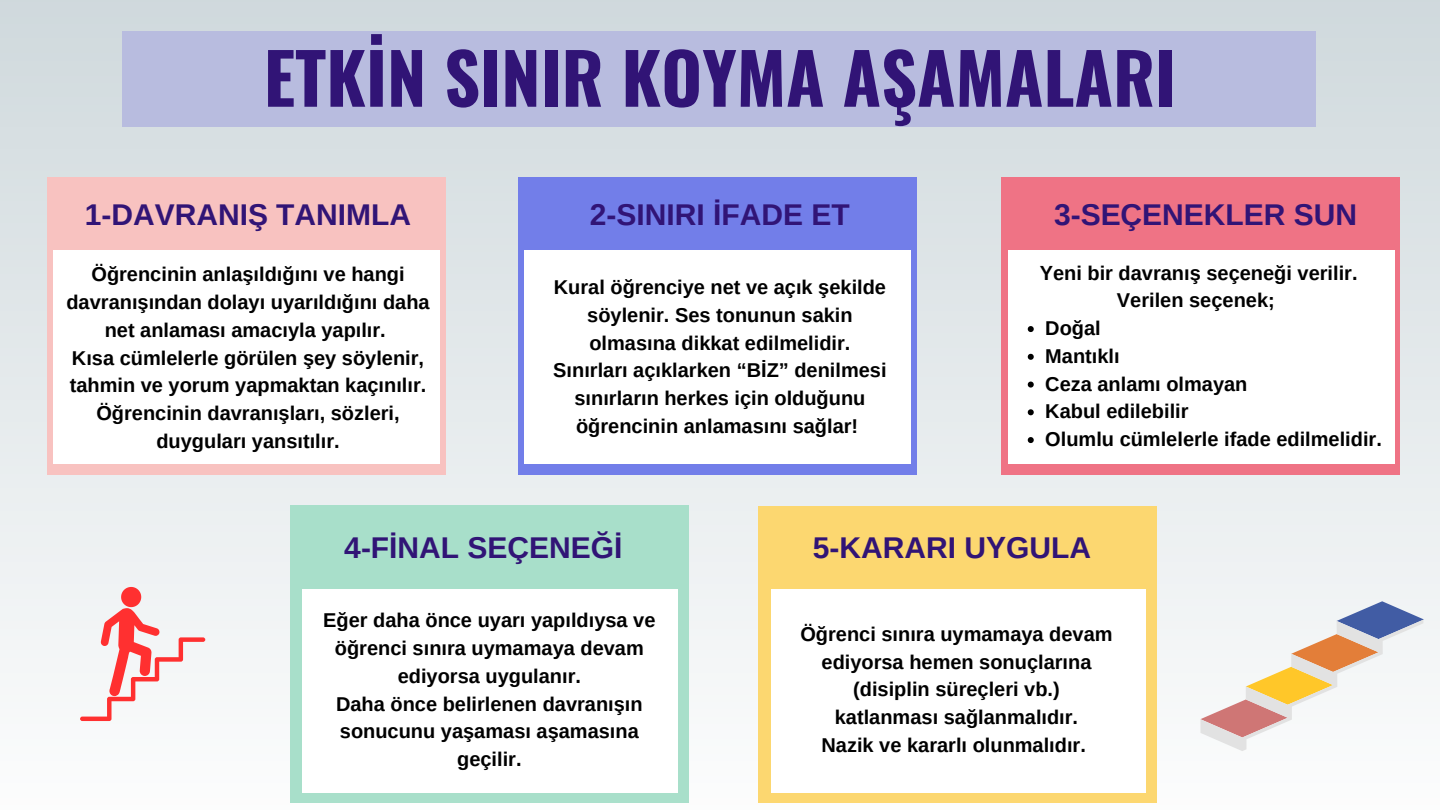
<style>
.page{position:relative;width:1440px;height:810px;background:#fff}
.page>*{position:absolute;margin:0;border:0;box-sizing:border-box;transform-origin:0 0}
.t1{font:700 70px "Oswald";color:#311476}
.t2{font:700 30px "Arimo";color:#311476}
.t3{font:700 20px/27.8px "Arimo";color:#000;text-align:center}
</style>
<div class="page">
<div style="left:290px;top:505px;width:399px;height:298px;background:#a8dfca"></div>
<div style="left:759px;top:506px;width:398px;height:297px;background:#fcd770"></div>
<div style="left:48px;top:177px;width:398px;height:298px;background:#f8c2c0"></div>
<div style="left:519px;top:177px;width:398px;height:298px;background:#727ee9"></div>
<div style="left:1001px;top:177px;width:398px;height:298px;background:#ef7385"></div>
<div style="left:302px;top:589px;width:376px;height:203px;background:#fff"></div>
<div style="left:771px;top:589px;width:374px;height:203px;background:#fff"></div>
<div style="left:54px;top:250px;width:386px;height:214px;background:#fff"></div>
<div style="left:524px;top:250px;width:387px;height:214px;background:#fff"></div>
<div style="left:1008px;top:250px;width:387px;height:214px;background:#fff"></div>
<div style="left:122px;top:31px;width:1193px;height:96px;background:#b8bcdf"></div>
<svg style="left:1200px;top:601px;width:224px;height:150px"></svg>
<svg style="left:80px;top:587px;width:125px;height:134px"></svg>
<svg style="left:1028px;top:326px;width:6px;height:6px"></svg>
<svg style="left:1028px;top:354px;width:6px;height:6px"></svg>
<svg style="left:1028px;top:382px;width:6px;height:6px"></svg>
<svg style="left:1028px;top:409px;width:6px;height:6px"></svg>
<svg style="left:1028px;top:437px;width:6px;height:6px"></svg>
<p class="t1" style="left:264px;top:23px;width:914px">ETKİN SINIR KOYMA AŞAMALARI</p>
<p class="t2" style="left:85px;top:198px;width:328px">1-DAVRANIŞ TANIMLA</p>
<p class="t2" style="left:590px;top:198px;width:261px">2-SINIRI İFADE ET</p>
<p class="t2" style="left:1054px;top:198px;width:305px">3-SEÇENEKLER SUN</p>
<p class="t3" style="left:66px;top:261px;width:365px">Öğrencinin anlaşıldığını ve hangi davranışından dolayı uyarıldığını daha net anlaması amacıyla yapılır.</p>
<p class="t3" style="left:70px;top:344px;width:358px">Kısa cümlelerle görülen şey söylenir, tahmin ve yorum yapmaktan kaçınılır.<br>Öğrencinin davranışları, sözleri, duyguları yansıtılır.</p>
<p class="t3" style="left:553px;top:273px;width:335px">Kural öğrenciye net ve açık şekilde söylenir. Ses tonunun sakin olmasına dikkat edilmelidir.<br>Sınırları açıklarken “BİZ” denilmesi sınırların herkes için olduğunu öğrencinin anlamasını sağlar!</p>
<p class="t3" style="left:1040px;top:259px;width:319px">Yeni bir davranış seçeneği verilir.<br>Verilen seçenek;</p>
<p class="t3" style="left:1045px;top:314px;width:57px">Doğal</p>
<p class="t3" style="left:1045px;top:342px;width:76px">Mantıklı</p>
<p class="t3" style="left:1045px;top:370px;width:204px">Ceza anlamı olmayan</p>
<p class="t3" style="left:1045px;top:397px;width:145px">Kabul edilebilir</p>
<p class="t3" style="left:1045px;top:425px;width:338px">Olumlu cümlelerle ifade edilmelidir.</p>
<p class="t2" style="left:344px;top:531px;width:280px">4-FİNAL SEÇENEĞİ</p>
<p class="t2" style="left:813px;top:531px;width:280px">5-KARARI UYGULA</p>
<p class="t3" style="left:323px;top:607px;width:334px">Eğer daha önce uyarı yapıldıysa ve öğrenci sınıra uymamaya devam ediyorsa uygulanır.</p>
<p class="t3" style="left:336px;top:690px;width:308px">Daha önce belirlenen davranışın sonucunu yaşaması aşamasına geçilir.</p>
<p class="t3" style="left:800px;top:620px;width:314px">Öğrenci sınıra uymamaya devam ediyorsa hemen sonuçlarına (disiplin süreçleri vb.)</p>
<p class="t3" style="left:835px;top:703px;width:245px">katlanması sağlanmalıdır.</p>
<p class="t3" style="left:822px;top:731px;width:266px">Nazik ve kararlı olunmalıdır.</p>
</div>
